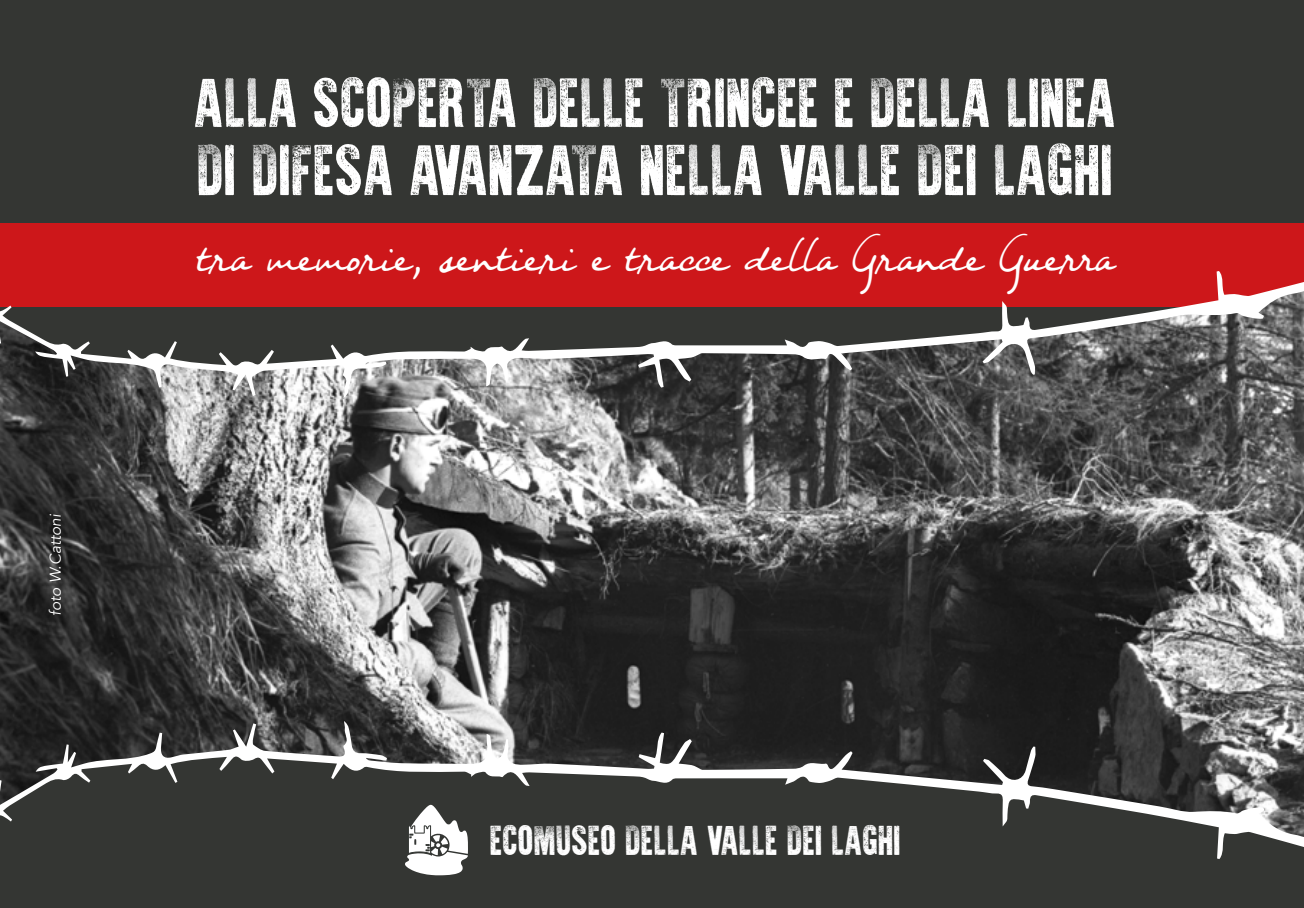
<style>
.page{position:relative;width:1304px;height:908px;background:#fff}
.page>*{position:absolute;margin:0;border:0;box-sizing:border-box;transform-origin:0 0}
.t1{font:62px "Waris Over";color:#fff}
.t2{font:60px "Waris Over";color:#fff}
.t3{font:41px "Night Wind Sent Sample";color:#fff}
.t4{font:36px "Waris Over";color:#fff}
.t5{font:italic 15.6px "Avenir";color:#fff}
</style>
<div class="page">
<div style="left:0;top:0;width:1304px;height:907px;background:#343633"></div>
<div style="left:0;top:223px;width:1304px;height:83px;background:#cd171a"></div>
<svg style="left:405px;top:858px;width:62px;height:16px"></svg>
<img style="left:0;top:398px;width:1304px;height:322px">
<svg style="left:0;top:720px;width:1304px;height:138px"></svg>
<svg style="left:0;top:271px;width:1304px;height:127px"></svg>
<svg style="left:43px;top:508px;width:33px;height:120px"></svg>
<p class="t5" style="left:46px;top:615px;width:103px;rotate:-90deg">foto W.Cattoni</p>
<h2 class="t2" style="left:194px;top:76px;width:924px">ALLA SCOPERTA DELLE TRINCEE E DELLA LINEA</h2>
<h1 class="t1" style="left:197px;top:143px;width:918px">DI DIFESA AVANZATA NELLA VALLE DEI LAGHI</h1>
<p class="t3" style="left:196px;top:232px;width:920px">tra memorie, sentieri e tracce della Grande Guerra</p>
<p class="t4" style="left:490px;top:824px;width:412px">ECOMUSEO DELLA VALLE DEI LAGHI</p>
</div>
